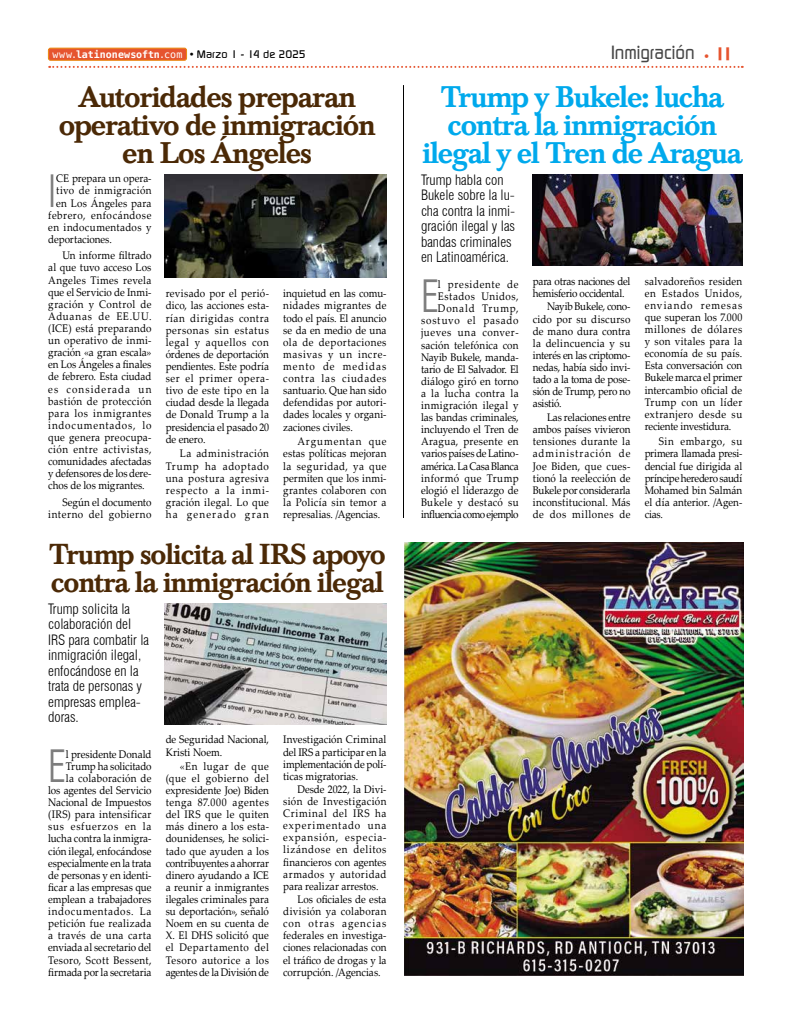
<style>
.page{position:relative;width:791px;height:1021px;background:#fff}
.page>*{position:absolute;margin:0;border:0;box-sizing:border-box;transform-origin:0 0}
.t1{font:300 condensed 43.5px "Swiss 721 BT";color:#7d7d7d;scale:.9 1}
.t2{font:500 31px/28px "Baskerville T";letter-spacing:-.04em;color:#00a9ec;text-align:center}
.t3{font:500 31px/28px "Baskerville T";letter-spacing:-.04em;color:#4b2906;text-align:center}
.t4{font:500 30px/28px "Baskerville T";letter-spacing:-.04em;color:#4b2906}
.t5{font:500 19px "Continuum";color:#464646;scale:.9 1}
.t6{font:300 condensed 14px/15.5px "Swiss 721 BT";color:#000}
.t7{font:11px/12.1px "Palatino Linotype";letter-spacing:.005em;color:#000;text-align:justify;scale:.9 1}
.t8{font:11px/12.1px "Palatino Linotype";letter-spacing:.04em;color:#000;text-align:right;scale:.9 1}
.t9{font:11px/12.1px "Palatino Linotype";letter-spacing:-.025em;color:#000;scale:.9 1}
.t10{font:500 11px "Continuum";letter-spacing:.005em;color:#000}
.t11{font:11px "Palatino Linotype";letter-spacing:.055em;color:#000;scale:.9 1}
.t12{font:11px "Palatino Linotype";letter-spacing:.03em;color:#000;scale:.9 1}
.s1{font-family:"Bitstream Vera Sans Mono";font-weight:400;font-size:10px;color:#fff}
.s2{font-family:"Bitstream Vera Sans Mono";font-weight:700;font-size:10px;color:#fff}
.s3{font-weight:700;font-size:11px;color:#e6542f}
.s4{font-weight:700;font-size:18px;color:#e6542f}
</style>
<div class="page">
<div style="left:48px;top:48px;width:139px;height:12px;background:#e6542f;border-radius:2px"></div>
<div style="left:48px;top:48px;width:139px;height:12px;border:1px solid #eb880e;border-radius:2px"></div>
<svg style="left:49px;top:66px;width:694px;height:2px"></svg>
<img style="left:404px;top:542px;width:340px;height:433px">
<hr style="left:403px;top:85px;width:1px;height:433px;background:#000">
<img style="left:533px;top:174px;width:209px;height:91px">
<img style="left:164px;top:174px;width:223px;height:104px">
<img style="left:164px;top:603px;width:223px;height:121px">
<p class="t10" style="left:52px;top:47px;width:255px"><span class="s1">www.</span><span class="s2">latinonewsoftn</span><span class="s1">.com</span> • Marzo 1 - 14 de 2025</p>
<h3 class="t5" style="left:611px;top:40px;width:137px">Inmigración <span class="s3">•</span> <span class="s4">11</span></h3>
<h2 class="t3" style="left:59px;top:83px;width:319px">Autoridades preparan operativo de inmigración en Los Ángeles</h2>
<h1 class="t1" style="left:48px;top:165px;width:10px">I</h1>
<p class="t7" style="left:56px;top:172px;width:107px">CE prepara un opera-</p>
<p class="t12" style="left:56px;top:183px;width:107px">tivo de inmigración</p>
<p class="t7" style="left:56px;top:196px;width:107px">en Los Ángeles para</p>
<p class="t11" style="left:48px;top:207px;width:116px">febrero, enfocándose</p>
<p class="t8" style="left:48px;top:220px;width:116px">en indocumentados y</p>
<p class="t7" style="left:48px;top:233px;width:72px">deportaciones.</p>
<p class="t7" style="left:48px;top:249px;width:116px;text-indent:14px">Un informe filtrado al que tuvo acceso Los Angeles Times revela que el Servicio de Inmi&shy;gración y Control de Aduanas de EE.UU. (ICE) está preparando un operativo de inmi&shy;gración «a gran escala» en Los Ángeles a finales de febrero. Esta ciudad es considerada un bastión de protección para los inmigrantes indocumentados, lo que genera preocupa&shy;ción entre activistas, comunidades afectadas y defensores de los dere&shy;chos de los migrantes.</p>
<p class="t8" style="left:48px;top:495px;width:116px">Según el documento interno del gobierno</p>
<p class="t7" style="left:166px;top:287px;width:116px">revisado por el perió&shy;dico, las acciones esta&shy;rían dirigidas contra personas sin estatus legal y aquellos con órdenes de deportación pendientes. Este podría ser el primer opera&shy;tivo de este tipo en la ciudad desde la llegada de Donald Trump a la presidencia el pasado 20 de enero.</p>
<p class="t7" style="left:166px;top:447px;width:116px;text-indent:14px">La administración Trump ha adoptado una postura agresiva respecto a la inmi&shy;gración ilegal. Lo que ha generado gran</p>
<p class="t7" style="left:283px;top:287px;width:116px">inquietud en las comu&shy;nidades migrantes de todo el país. El anuncio se da en medio de una ola de deportaciones masivas y un incre&shy;mento de medidas contra las ciudades santuario. Que han sido defendidas por autori&shy;dades locales y organi&shy;zaciones civiles.</p>
<p class="t7" style="left:283px;top:435px;width:116px;text-indent:14px">Argumentan que estas políticas mejoran la seguridad, ya que permiten que los inmi&shy;grantes colaboren con la Policía sin temor a represalias. /Agencias.</p>
<h3 class="t4" style="left:49px;top:540px;width:338px">Trump solicita al IRS apoyo contra la inmigración ilegal</h3>
<p class="t6" style="left:48px;top:601px;width:102px">Trump solicita la colaboración del<br>IRS para combatir la inmigración ilegal, enfocándose en la trata de personas y empresas emplea&shy;doras.</p>
<h1 class="t1" style="left:48px;top:740px;width:21px">E</h1>
<p class="t7" style="left:48px;top:747px;width:116px;text-align:right">l presidente Donald<br>Trump ha solicitado<br>la colaboración de<br>los agentes del Servicio<br>Nacional de Impuestos (IRS) para intensificar sus esfuerzos en la lucha contra la inmigra&shy;ción ilegal, enfocándose especialmente en la trata de personas y en identi&shy;ficar a las empresas que emplean a trabajadores indocumentados. La petición fue realizada a través de una carta enviada al secretario del<br>Tesoro, Scott Bessent, firmada por la secretaria</p>
<p class="t7" style="left:166px;top:733px;width:116px">de Seguridad Nacional,<br>Kristi Noem.</p>
<p class="t7" style="left:166px;top:759px;width:116px;text-indent:14px">«En lugar de que (que el gobierno del expresidente Joe) Biden tenga 87.000 agentes del IRS que le quiten más dinero a los esta&shy;dounidenses, he solici&shy;tado que ayuden a los contribuyentes a ahorrar dinero ayudando a ICE a reunir a inmigrantes ilegales criminales para su deportación», señaló Noem en su cuenta de X. El DHS solicitó que el Departamento del Tesoro autorice a los agentes de la División de</p>
<p class="t7" style="left:283px;top:733px;width:116px">Investigación Criminal del IRS a participar en la implementación de polí&shy;ticas migratorias.</p>
<p class="t7" style="left:283px;top:782px;width:116px;text-indent:14px">Desde 2022, la Divi&shy;sión de Investigación Criminal del IRS ha experimentado una expansión, especia&shy;lizándose en delitos financieros con agentes armados y autoridad para realizar arrestos.</p>
<p class="t7" style="left:283px;top:892px;width:116px;text-indent:14px">Los oficiales de esta división ya colaboran con otras agencias federales en investiga&shy;ciones relacionadas con el tráfico de drogas y la corrupción. /Agencias.</p>
<h2 class="t2" style="left:422px;top:83px;width:322px">Trump y Bukele: lucha contra la inmigración ilegal y el Tren de Aragua</h2>
<p class="t6" style="left:421px;top:172px;width:96px">Trump habla con<br>Bukele sobre la lu&shy;cha contra la inmi&shy;gración ilegal y las bandas criminales en Latinoamérica.</p>
<h1 class="t1" style="left:421px;top:270px;width:21px">E</h1>
<p class="t7" style="left:421px;top:278px;width:110px;text-align:right">l presidente de<br>Estados Unidos,<br>Donald Trump, sostuvo el pasado jueves una conver&shy;sación telefónica con<br>Nayib Bukele, manda&shy;tario de El Salvador. El diálogo giró en torno a la lucha contra la inmigración ilegal y las bandas criminales, incluyendo el Tren de<br>Aragua, presente en varios países de Latino&shy;américa. La Casa Blanca informó que Trump elogió el liderazgo de<br>Bukele y destacó su influencia como ejemplo</p>
<p class="t9" style="left:533px;top:274px;width:110px">para otras naciones del hemisferio occidental.</p>
<p class="t7" style="left:533px;top:300px;width:110px;text-indent:14px">Nayib Bukele, cono&shy;cido por su discurso de mano dura contra la delincuencia y su interés en las criptomo&shy;nedas, había sido invi&shy;tado a la toma de pose&shy;sión de Trump, pero no asistió.</p>
<p class="t7" style="left:533px;top:411px;width:110px;text-indent:14px">Las relaciones entre ambos países vivieron tensiones durante la administración de Joe Biden, que cues&shy;tionó la reelección de Bukele por considerarla inconstitucional. Más de dos millones de</p>
<p class="t7" style="left:645px;top:274px;width:110px">salvadoreños residen en Estados Unidos, enviando remesas que superan los 7.000 millones de dólares y son vitales para la economía de su país.<br>Esta conversación con Bukele marca el primer intercambio oficial de Trump con un líder extranjero desde su reciente investidura.</p>
<p class="t7" style="left:645px;top:435px;width:110px;text-indent:14px">Sin embargo, su primera llamada presi&shy;dencial fue dirigida al príncipe heredero saudí Mohamed bin Salmán el día anterior. /Agen&shy;cias.</p>
</div>
